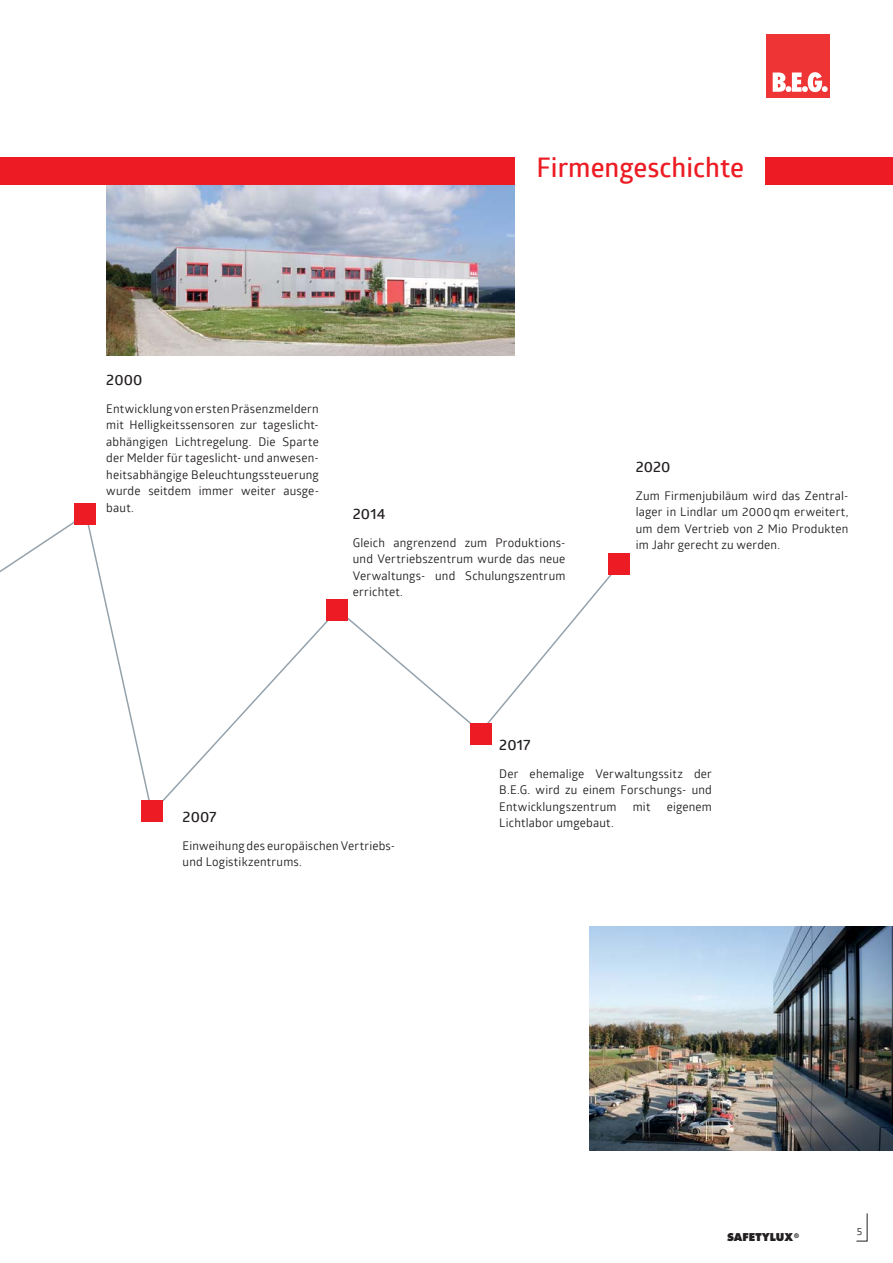
<style>
.page{position:relative;width:893px;height:1263px;background:#fff}
.page>*{position:absolute;margin:0;border:0;box-sizing:border-box;transform-origin:0 0}
.t1{font:600 27px "Glober";color:#ed1c24}
.t2{font:600 15px "Glober";letter-spacing:.005em;color:#231f20}
.t3{font:12px/16.5px "Glober";letter-spacing:.015em;color:#231f20;text-align:justify}
.t4{font:800 10.5px "Futura";color:#231f20}
.t5{font:10.35px "Glober";color:#231f20}
</style>
<div class="page">
<svg style="left:0;top:503px;width:624px;height:313px"></svg>
<img style="left:106px;top:185px;width:408px;height:170px">
<div style="left:0;top:157px;width:514px;height:28px;background:#ed1c24"></div>
<img style="left:589px;top:927px;width:304px;height:224px">
<div style="left:75px;top:503px;width:21px;height:21px;background:#ed1c24"></div>
<div style="left:142px;top:801px;width:21px;height:21px;background:#ed1c24"></div>
<div style="left:327px;top:600px;width:21px;height:21px;background:#ed1c24"></div>
<div style="left:608px;top:554px;width:22px;height:21px;background:#ed1c24"></div>
<div style="left:471px;top:723px;width:21px;height:22px;background:#ed1c24"></div>
<div style="left:765px;top:157px;width:128px;height:28px;background:#ed1c24"></div>
<div style="left:766px;top:34px;width:64px;height:64px;background:#ee3434"></div>
<svg style="left:773px;top:72px;width:55px;height:20px"></svg>
<svg style="left:856px;top:1213px;width:12px;height:29px"></svg>
<h1 class="t1" style="left:536px;top:148px;width:209px">Firmengeschichte</h1>
<p class="t2" style="left:106px;top:370px;width:38px">2000</p>
<p class="t3" style="left:106px;top:400px;width:214px">Entwicklung von ersten Präsenzmeldern mit Helligkeitssensoren zur tageslicht&shy;abhängigen Lichtregelung. Die Sparte der Melder für tageslicht- und anwesen&shy;heitsabhängige Beleuchtungssteuerung wurde seitdem immer weiter ausge&shy;baut.</p>
<p class="t2" style="left:353px;top:504px;width:34px">2014</p>
<p class="t3" style="left:353px;top:534px;width:214px">Gleich angrenzend zum Produktions&shy;und Vertriebszentrum wurde das neue Verwaltungs- und Schulungszentrum errichtet.</p>
<p class="t2" style="left:636px;top:457px;width:36px">2020</p>
<p class="t3" style="left:636px;top:486px;width:214px">Zum Firmenjubiläum wird das Zentral&shy;lager in Lindlar um 2000 qm erweitert, um dem Vertrieb von 2 Mio Produkten im Jahr gerecht zu werden.</p>
<p class="t2" style="left:183px;top:807px;width:36px">2007</p>
<p class="t3" style="left:183px;top:836px;width:214px">Einweihung des europäischen Vertriebs&shy;und Logistikzentrums.</p>
<p class="t2" style="left:499px;top:735px;width:33px">2017</p>
<p class="t3" style="left:499px;top:764px;width:214px">Der ehemalige Verwaltungssitz der B.E.G. wird zu einem Forschungs- und Entwicklungszentrum</p>
<p class="t3" style="left:633px;top:797px;width:19px">mit</p>
<p class="t3" style="left:667px;top:797px;width:47px">eigenem</p>
<p class="t3" style="left:499px;top:814px;width:116px">Lichtlabor umgebaut.</p>
<p class="t4" style="left:727px;top:1233px;width:73px">SAFETYLUX<sup>®</sup></p>
<p class="t5" style="left:857px;top:1224px;width:7px">5</p>
</div>
